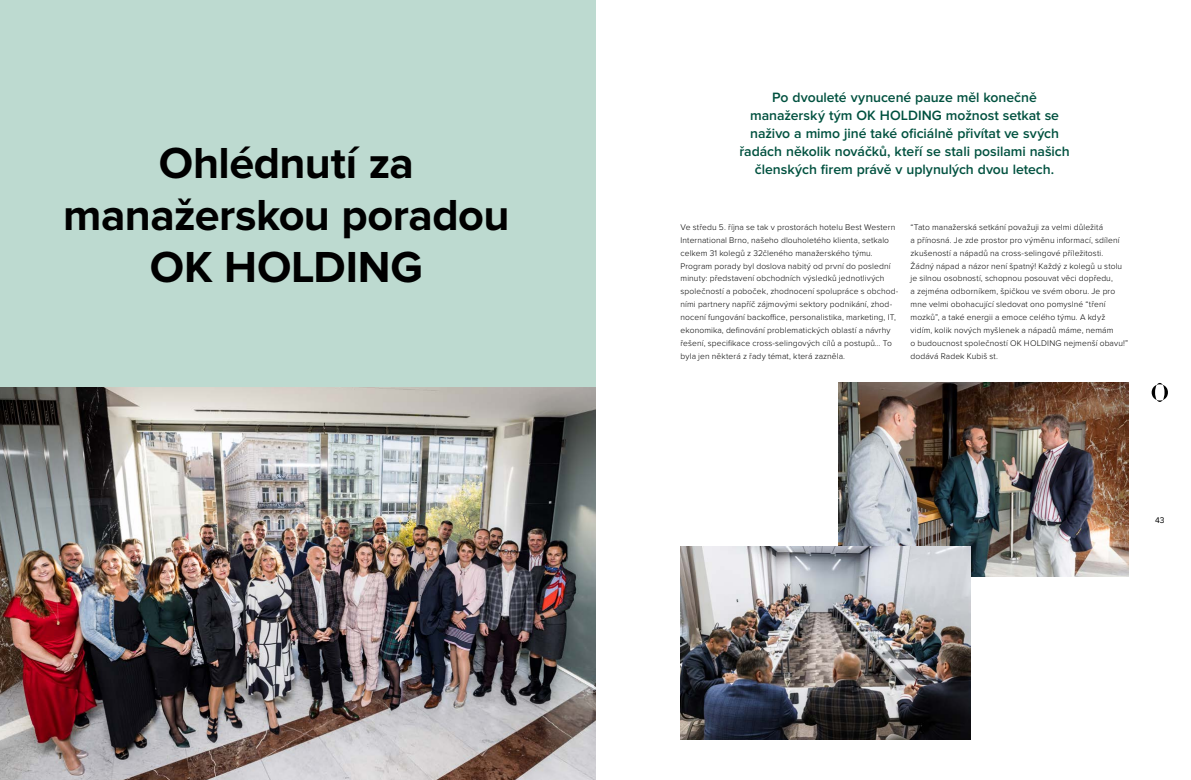
<style>
.page{position:relative;width:1191px;height:780px;background:#fff}
.page>*{position:absolute;margin:0;border:0;box-sizing:border-box;transform-origin:0 0}
.t1{font:700 45px/51.7px "Proxima Nova";letter-spacing:-.01em;color:#000;text-align:center}
.t2{font:600 14px/18px "Proxima Nova";letter-spacing:-.005em;color:#00513f;text-align:center}
.t3{font:300 8.5px/12.9px "Proxima Nova";letter-spacing:.01em;color:#000}
.t4{font:8.5px "Proxima Nova";color:#000}
</style>
<div class="page">
<div style="left:0;top:0;width:595px;height:780px;background:#bddad0"></div>
<img style="left:0;top:387px;width:595px;height:393px">
<img style="left:838px;top:383px;width:290px;height:193px">
<img style="left:680px;top:546px;width:290px;height:193px">
<svg style="left:1151px;top:383px;width:17px;height:19px"></svg>
<h1 class="t1" style="left:63px;top:138px;width:448px">Ohlédnutí za manažerskou poradou<br>OK HOLDING</h1>
<p class="t2" style="left:739px;top:88px;width:332px">Po dvouleté vynucené pauze měl konečně manažerský tým OK HOLDING možnost setkat se naživo a mimo jiné také oficiálně přivítat ve svých řadách několik nováčků, kteří se stali posilami našich členských firem právě v uplynulých dvou letech.</p>
<p class="t3" style="left:680px;top:220px;width:219px">Ve středu 5. října se tak v prostorách hotelu Best Western International Brno, našeho dlouholetého klienta, setkalo celkem 31 kolegů z 32členého manažerského týmu.<br>Program porady byl doslova nabitý od první do poslední minuty: představení obchodních výsledků jednotlivých společností a poboček, zhodnocení spolupráce s obchod&shy;ními partnery napříč zájmovými sektory podnikání, zhod&shy;nocení fungování backoffice, personalistika, marketing, IT, ekonomika, definování problematických oblastí a návrhy řešení, specifikace cross-selingových cílů a postupů… To byla jen některá z řady témat, která zazněla.</p>
<p class="t3" style="left:910px;top:220px;width:219px">“Tato manažerská setkání považuji za velmi důležitá<br>a přínosná. Je zde prostor pro výměnu informací, sdílení zkušeností a nápadů na cross-selingové příležitosti.<br>Žádný nápad a názor není špatný! Každý z kolegů u stolu je silnou osobností, schopnou posouvat věci dopředu,<br>a zejména odborníkem, špičkou ve svém oboru. Je pro mne velmi obohacující sledovat ono pomyslné “tření mozků”, a také energii a emoce celého týmu. A když vidím, kolik nových myšlenek a nápadů máme, nemám<br>o budoucnost společností OK HOLDING nejmenší obavu!” dodává Radek Kubiš st.</p>
<p class="t4" style="left:1155px;top:515px;width:11px">43</p>
</div>
